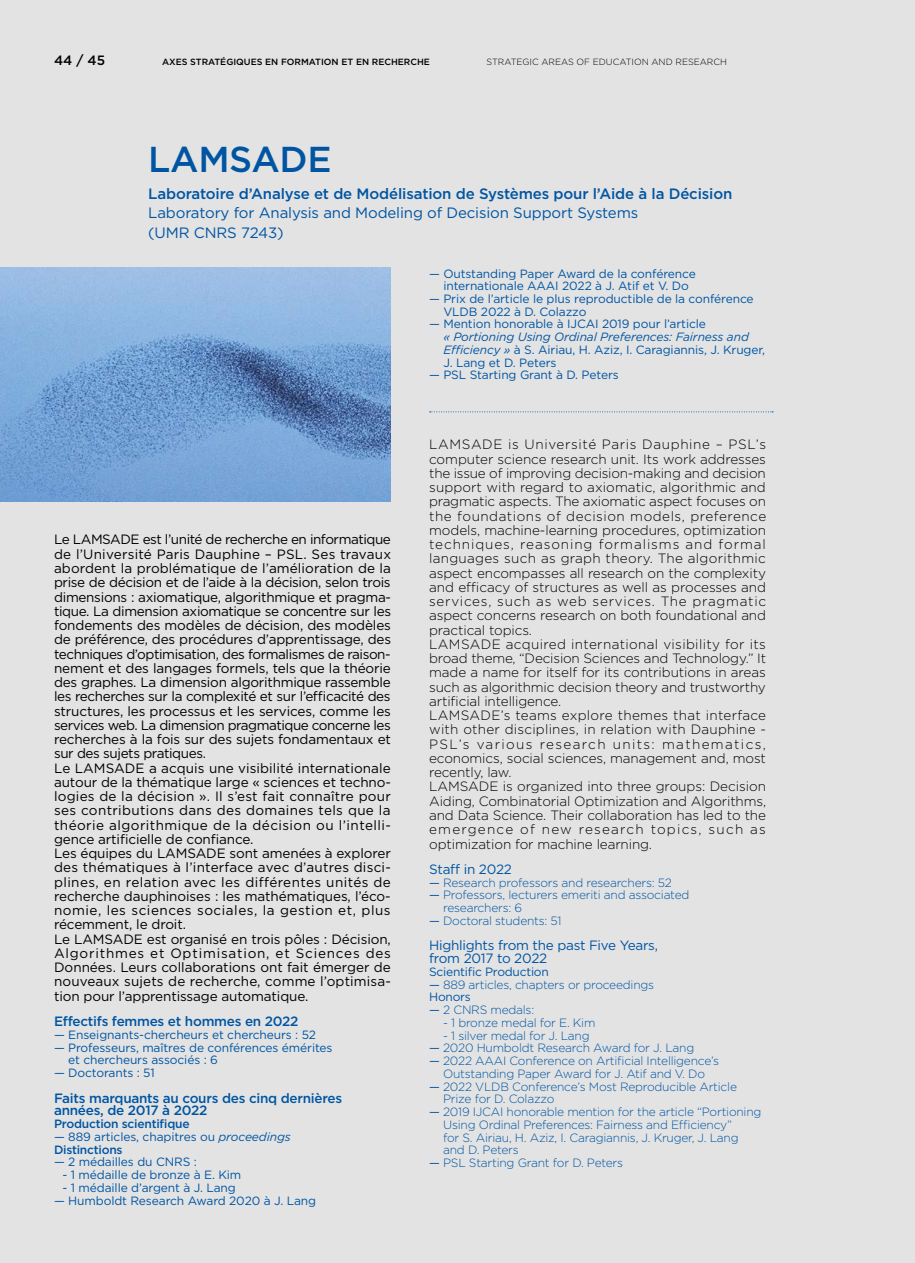
<style>
.page{position:relative;width:915px;height:1263px;background:#fff}
.page>*{position:absolute;margin:0;border:0;box-sizing:border-box;transform-origin:0 0}
.t1{font:500 36px "Gotham";letter-spacing:-.01em;color:#0055a3}
.t2{font:15px/19.5px "Gotham";letter-spacing:-.01em;color:#0055a3}
.t3{font:500 15px "Gotham";letter-spacing:-.01em;color:#0055a3}
.t4{font:13.5px/14.2px "Gotham";letter-spacing:-.01em;color:#000}
.t5{font:300 13.5px/14.2px "Gotham";letter-spacing:-.005em;color:#000}
.t6{font:500 13.5px/12.8px "Gotham";letter-spacing:-.02em;color:#0055a3}
.t7{font:13.5px/12.8px "Gotham";letter-spacing:-.02em;color:#0055a3}
.t8{font:500 13.5px "Gotham";color:#000}
.t9{font:300 12px/12.8px "Gotham";letter-spacing:-.02em;color:#0055a3}
.t10{font:12px/12.8px "Gotham";letter-spacing:-.01em;color:#0055a3}
.t11{font:italic 12px/12.8px "Gotham";letter-spacing:-.01em;color:#0055a3}
.t12{font:500 12px "Gotham";letter-spacing:-.02em;color:#0055a3}
.t13{font:500 9px "Gotham";color:#000}
.t14{font:300 9px "Gotham";color:#000}
.s1{font-style:normal}
.s2{font-style:italic}
.s3{font-weight:500}
.s4{font-weight:400}
</style>
<div class="page">
<div style="left:0;top:0;width:914px;height:1263px;background:#e3e3e3"></div>
<img style="left:0;top:268px;width:391px;height:233px">
<svg style="left:429px;top:411px;width:343px;height:1px"></svg>
<p class="t8" style="left:54px;top:51px;width:53px">44 / 45</p>
<p class="t13" style="left:162px;top:56px;width:269px">AXES STRATÉGIQUES EN FORMATION ET EN RECHERCHE</p>
<p class="t14" style="left:486px;top:56px;width:242px">STRATEGIC AREAS OF EDUCATION AND RESEARCH</p>
<h1 class="t1" style="left:148px;top:136px;width:185px">LAMSADE</h1>
<p class="t3" style="left:148px;top:184px;width:585px">Laboratoire d’Analyse et de Modélisation de Systèmes pour l’Aide à la Décision</p>
<p class="t2" style="left:148px;top:203px;width:491px">Laboratory for Analysis and Modeling of Decision Support Systems (UMR CNRS 7243)</p>
<p class="t10" style="left:443px;top:267px;width:254px;text-indent:-14px">— Outstanding Paper Award de la conférence internationale AAAI 2022 à J. Atif et V. Do</p>
<p class="t10" style="left:443px;top:292px;width:312px;text-indent:-14px">— Prix de l’article le plus reproductible de la conférence<br>VLDB 2022 à D. Colazzo</p>
<p class="t10" style="left:429px;top:318px;width:278px">— Mention honorable à IJCAI 2019 pour l’article</p>
<p class="t11" style="left:443px;top:330px;width:323px">« Portioning Using Ordinal Preferences: Fairness and<br>Efficiency » <span class="s1">à S. Airiau, H. Aziz, I. Caragiannis, J. Kruger,<br>J. Lang et D. Peters</span></p>
<p class="t10" style="left:429px;top:369px;width:191px">— PSL Starting Grant à D. Peters</p>
<p class="t4" style="left:54px;top:532px;width:338px">Le LAMSADE est l’unité de recherche en informatique de l’Université Paris Dauphine – PSL. Ses travaux abordent la problématique de l’amélioration de la prise de décision et de l’aide à la décision, selon trois dimensions : axiomatique, algorithmique et pragma&shy;tique. La dimension axiomatique se concentre sur les fondements des modèles de décision, des modèles de préférence, des procédures d’apprentissage, des techniques d’optimisation, des formalismes de raison&shy;nement et des langages formels, tels que la théorie des graphes. La dimension algorithmique rassemble les recherches sur la complexité et sur l’efficacité des structures, les processus et les services, comme les services web. La dimension pragmatique concerne les recherches à la fois sur des sujets fondamentaux et sur des sujets pratiques.<br>Le LAMSADE a acquis une visibilité internationale autour de la thématique large « sciences et techno&shy;logies de la décision ». Il s’est fait connaître pour ses contributions dans des domaines tels que la théorie algorithmique de la décision ou l’intelli&shy;gence artificielle de confiance.<br>Les équipes du LAMSADE sont amenées à explorer des thématiques à l’interface avec d’autres disci&shy;plines, en relation avec les différentes unités de recherche dauphinoises : les mathématiques, l’éco&shy;nomie, les sciences sociales, la gestion et, plus récemment, le droit.<br>Le LAMSADE est organisé en trois pôles : Décision, Algorithmes et Optimisation, et Sciences des Données. Leurs collaborations ont fait émerger de nouveaux sujets de recherche, comme l’optimisa&shy;tion pour l’apprentissage automatique.</p>
<p class="t6" style="left:54px;top:1015px;width:246px">Effectifs femmes et hommes en 2022</p>
<p class="t10" style="left:54px;top:1028px;width:263px">— Enseignants-chercheurs et chercheurs : 52</p>
<p class="t10" style="left:68px;top:1041px;width:266px;text-indent:-14px">— Professeurs, maîtres de conférences émérites et chercheurs associés : 6</p>
<p class="t10" style="left:54px;top:1066px;width:102px">— Doctorants : 51</p>
<p class="t6" style="left:54px;top:1091px;width:289px">Faits marquants au cours des cinq dernières années, de 2017 à 2022</p>
<p class="t12" style="left:54px;top:1116px;width:137px">Production scientifique</p>
<p class="t10" style="left:54px;top:1130px;width:238px">— 889 articles, chapitres ou <span class="s2">proceedings<br></span><span class="s3">Distinctions</span></p>
<p class="t10" style="left:54px;top:1155px;width:144px">— 2 médailles du CNRS :</p>
<p class="t10" style="left:63px;top:1168px;width:180px">- 1 médaille de bronze à E. Kim</p>
<p class="t10" style="left:63px;top:1181px;width:175px">- 1 médaille d’argent à J. Lang</p>
<p class="t10" style="left:54px;top:1194px;width:263px">— Humboldt Research Award 2020 à J. Lang</p>
<p class="t5" style="left:429px;top:437px;width:338px">LAMSADE is Université Paris Dauphine – PSL’s computer science research unit. Its work addresses the issue of improving decision-making and decision support with regard to axiomatic, algorithmic and pragmatic aspects. The axiomatic aspect focuses on the foundations of decision models, preference models, machine-learning procedures, optimization techniques, reasoning formalisms and formal languages such as graph theory. The algorithmic aspect encompasses all research on the complexity and efficacy of structures as well as processes and services, such as web services. The pragmatic aspect concerns research on both foundational and practical topics.<br>LAMSADE acquired international visibility for its broad theme, “Decision Sciences and Technology.” It made a name for itself for its contributions in areas such as algorithmic decision theory and trustworthy artificial intelligence.<br>LAMSADE’s teams explore themes that interface with other disciplines, in relation with Dauphine - PSL’s various research units: mathematics, economics, social sciences, management and, most recently, law.<br>LAMSADE is organized into three groups: Decision Aiding, Combinatorial Optimization and Algorithms, and Data Science. Their collaboration has led to the emergence of new research topics, such as optimization for machine learning.</p>
<p class="t7" style="left:429px;top:862px;width:84px">Staff in 2022</p>
<p class="t9" style="left:429px;top:876px;width:244px"><span class="s4">—</span> Research professors and researchers: 52</p>
<p class="t9" style="left:443px;top:888px;width:248px;text-indent:-14px"><span class="s4">—</span> Professors, lecturers emeriti and associated researchers: 6</p>
<p class="t9" style="left:429px;top:914px;width:134px"><span class="s4">—</span> Doctoral students: 51</p>
<p class="t7" style="left:429px;top:939px;width:230px">Highlights from the past Five Years, from 2017 to 2022</p>
<p class="t10" style="left:429px;top:965px;width:121px">Scientific Production</p>
<p class="t9" style="left:429px;top:978px;width:226px"><span class="s4">—</span> 889 articles, chapters or proceedings<br><span class="s4">Honors</span></p>
<p class="t9" style="left:429px;top:1003px;width:106px"><span class="s4">—</span> 2 CNRS medals:</p>
<p class="t9" style="left:443px;top:1016px;width:154px">- 1 bronze medal for E. Kim</p>
<p class="t9" style="left:443px;top:1029px;width:148px">- 1 silver medal for J. Lang</p>
<p class="t9" style="left:429px;top:1041px;width:266px"><span class="s4">—</span> 2020 Humboldt Research Award for J. Lang</p>
<p class="t9" style="left:429px;top:1054px;width:291px;text-align:center"><span class="s4">—</span> 2022 AAAI Conference on Artificial Intelligence’s<br>Outstanding Paper Award for J. Atif and V. Do</p>
<p class="t9" style="left:443px;top:1079px;width:295px;text-indent:-14px"><span class="s4">—</span> 2022 VLDB Conference’s Most Reproducible Article<br>Prize for D. Colazzo</p>
<p class="t9" style="left:443px;top:1105px;width:320px;text-indent:-14px"><span class="s4">—</span> 2019 IJCAI honorable mention for the article “Portioning Using Ordinal Preferences: Fairness and Efficiency”<br>for S. Airiau, H. Aziz, I. Caragiannis, J. Kruger, J. Lang and D. Peters</p>
<p class="t9" style="left:429px;top:1156px;width:195px"><span class="s4">—</span> PSL Starting Grant for D. Peters</p>
</div>
